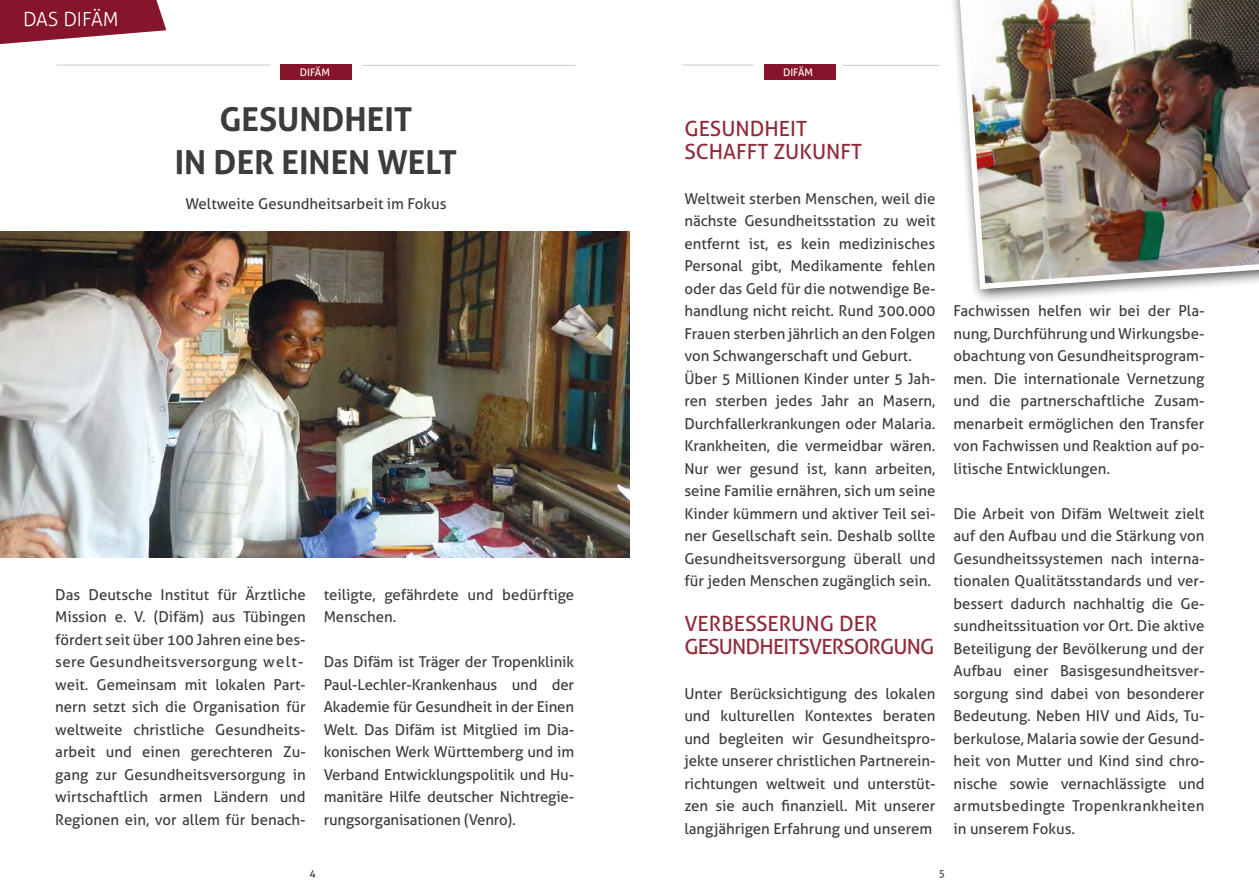
<style>
.page{position:relative;width:1259px;height:893px;background:#fff}
.page>*{position:absolute;margin:0;border:0;box-sizing:border-box;transform-origin:0 0}
.t1{font:700 33px/42.8px "Aller";color:#3c3c3b;text-align:center}
.t2{font:21px/22.5px "Aller";letter-spacing:-.04em;color:#912a38}
.t3{font:21px/22.5px "Aller";color:#912a38}
.t4{font:300 19.5px "Aller";color:#fff}
.t5{font:15px/22.5px "Aller";color:#3c3c3b;text-align:justify}
.t6{font:10.5px "Aller";color:#fff}
.t7{font:10.5px "Aller";color:#3c3c3b}
</style>
<div class="page">
<hr style="left:843px;top:65px;width:96px;height:1px;background:#7e7162">
<svg style="left:0;top:0;width:166px;height:44px"></svg>
<div style="left:281px;top:64px;width:71px;height:16px;background:#86152b"></div>
<hr style="left:57px;top:65px;width:213px;height:1px;background:#7e7162">
<hr style="left:363px;top:65px;width:212px;height:1px;background:#7e7162">
<img style="left:0;top:232px;width:629px;height:326px">
<hr style="left:683px;top:65px;width:70px;height:1px;background:#7e7162">
<div style="left:764px;top:64px;width:71px;height:16px;background:#86152b"></div>
<div style="left:948px;top:0;width:311px;height:304px;background:#000;opacity:.75"></div>
<img style="left:955px;top:0;width:304px;height:292px">
<h3 class="t4" style="left:23px;top:7px;width:97px">DAS DIFÄM</h3>
<p class="t6" style="left:300px;top:66px;width:32px">DIFÄM</p>
<p class="t6" style="left:783px;top:66px;width:32px">DIFÄM</p>
<h1 class="t1" style="left:175px;top:98px;width:284px">GESUNDHEIT<br>IN DER EINEN WELT</h1>
<p class="t5" style="left:185px;top:192px;width:263px">Weltweite Gesundheitsarbeit im Fokus</p>
<p class="t5" style="left:55px;top:583px;width:252px;text-align:left">Das Deutsche Institut für Ärztliche Mission e. V. (Difäm) aus Tübingen fördert seit über 100 Jahren eine bes&shy;sere Gesundheitsversorgung welt&shy;weit. Gemeinsam mit lokalen Part&shy;nern setzt sich die Organisation für weltweite christliche Gesundheits&shy;arbeit und einen gerechteren Zu&shy;gang zur Gesundheitsversorgung in wirtschaftlich armen Ländern und Regionen ein, vor allem für benach-</p>
<p class="t5" style="left:324px;top:583px;width:252px">teiligte, gefährdete und bedürftige<br>Menschen.</p>
<p class="t5" style="left:324px;top:650px;width:252px">Das Difäm ist Träger der Tropenklinik Paul-Lechler-Krankenhaus und der Akademie für Gesundheit in der Einen Welt. Das Difäm ist Mitglied im Dia&shy;konischen Werk Württemberg und im Verband Entwicklungspolitik und Hu&shy;manitäre Hilfe deutscher Nichtregie&shy;rungsorganisationen (Venro).</p>
<h2 class="t3" style="left:684px;top:117px;width:179px">GESUNDHEIT<br>SCHAFFT ZUKUNFT</h2>
<p class="t5" style="left:684px;top:187px;width:253px;text-align:left">Weltweit sterben Menschen, weil die nächste Gesundheitsstation zu weit entfernt ist, es kein medizinisches Personal gibt, Medikamente fehlen oder das Geld für die notwendige Be&shy;handlung nicht reicht. Rund 300.000<br>Frauen sterben jährlich an den Folgen von Schwangerschaft und Geburt.<br>Über 5 Millionen Kinder unter 5 Jah&shy;ren sterben jedes Jahr an Masern, Durchfallerkrankungen oder Malaria.<br>Krankheiten, die vermeidbar wären.<br>Nur wer gesund ist, kann arbeiten, seine Familie ernähren, sich um seine Kinder kümmern und aktiver Teil sei&shy;ner Gesellschaft sein. Deshalb sollte Gesundheitsversorgung überall und für jeden Menschen zugänglich sein.</p>
<h2 class="t2" style="left:684px;top:612px;width:252px">VERBESSERUNG DER<br>GESUNDHEITSVERSORGUNG</h2>
<p class="t5" style="left:684px;top:682px;width:253px">Unter Berücksichtigung des lokalen und kulturellen Kontextes beraten und begleiten wir Gesundheitspro&shy;jekte unserer christlichen Partnerein&shy;richtungen weltweit und unterstüt&shy;zen sie auch finanziell. Mit unserer langjährigen Erfahrung und unserem</p>
<p class="t5" style="left:953px;top:299px;width:253px">Fachwissen helfen wir bei der Pla&shy;nung, Durchführung und Wirkungsbe&shy;obachtung von Gesundheitsprogram&shy;men. Die internationale Vernetzung und die partnerschaftliche Zusam&shy;menarbeit ermöglichen den Transfer von Fachwissen und Reaktion auf po&shy;litische Entwicklungen.</p>
<p class="t5" style="left:953px;top:502px;width:253px">Die Arbeit von Difäm Weltweit zielt auf den Aufbau und die Stärkung von Gesundheitssystemen nach interna&shy;tionalen Qualitätsstandards und ver&shy;bessert dadurch nachhaltig die Ge&shy;sundheitssituation vor Ort. Die aktive Beteiligung der Bevölkerung und der Aufbau einer Basisgesundheitsver&shy;sorgung sind dabei von besonderer Bedeutung. Neben HIV und Aids, Tu&shy;berkulose, Malaria sowie der Gesund&shy;heit von Mutter und Kind sind chro&shy;nische sowie vernachlässigte und armutsbedingte Tropenkrankheiten in unserem Fokus.</p>
<p class="t7" style="left:309px;top:867px;width:8px">4</p>
<p class="t7" style="left:939px;top:867px;width:8px">5</p>
</div>
